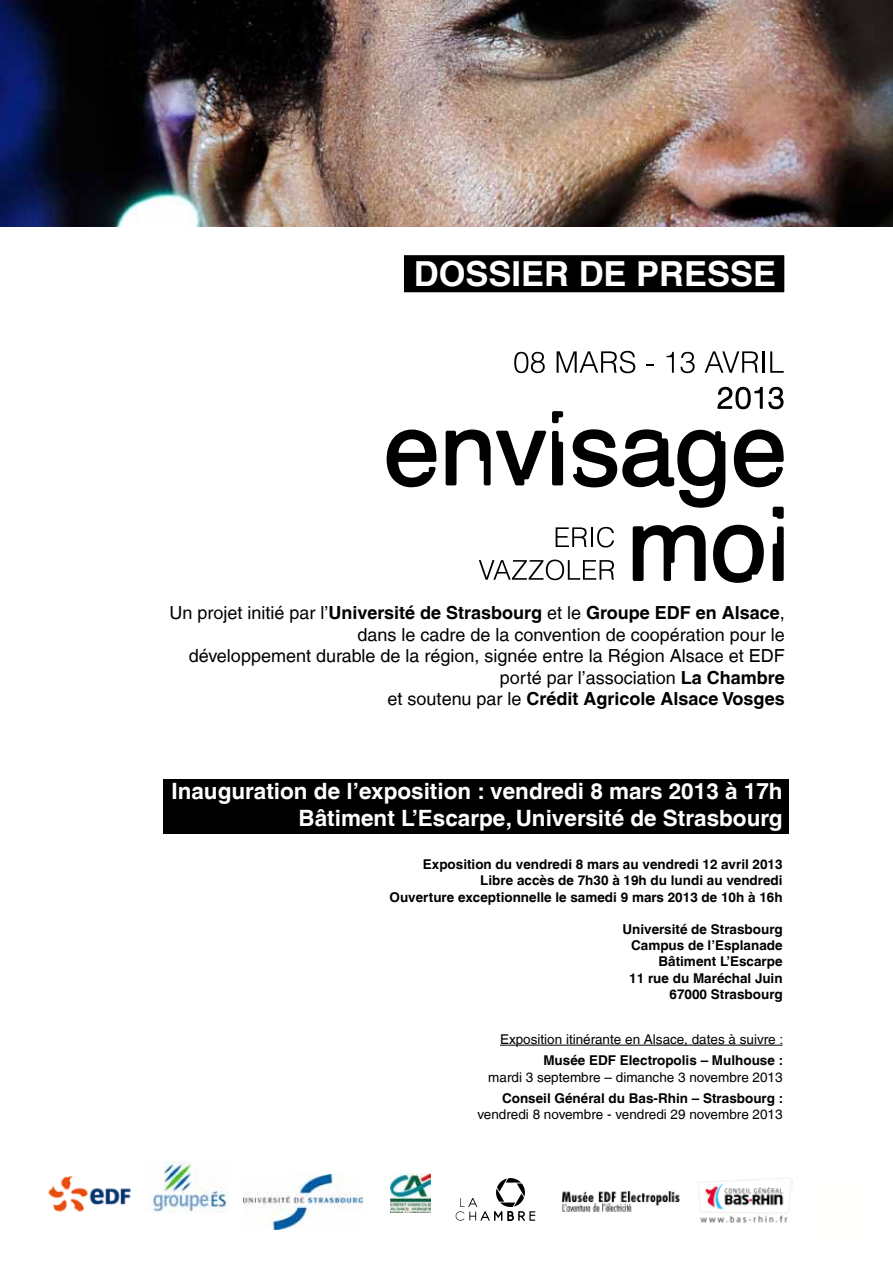
<style>
.page{position:relative;width:893px;height:1263px;background:#fff}
.page>*{position:absolute;margin:0;border:0;box-sizing:border-box;transform-origin:0 0}
.t1{font:700 34.5px "Helvetica LT";color:#fffffd}
.t2{font:700 22.5px/27px "Helvetica LT";color:#fff;text-align:right}
.t3{font:18px/21.6px "Helvetica LT";color:#000;text-align:right}
.t4{font:700 13.5px/16.2px "Helvetica LT";color:#000;text-align:right}
.t5{font:13.5px "Helvetica LT";color:#000}
.s1{font-weight:700}
</style>
<div class="page">
<div style="left:163px;top:779px;width:625px;height:54px;background:#000"></div>
<div style="left:402px;top:254px;width:384px;height:40px;background:#000;border:2px solid #fff"></div>
<svg style="left:387px;top:429px;width:49px;height:58px"></svg>
<svg style="left:446px;top:429px;width:100px;height:56px"></svg>
<svg style="left:552px;top:431px;width:11px;height:54px"></svg>
<svg style="left:552px;top:411px;width:11px;height:12px"></svg>
<svg style="left:573px;top:429px;width:152px;height:79px"></svg>
<svg style="left:734px;top:429px;width:50px;height:58px"></svg>
<svg style="left:633px;top:525px;width:73px;height:56px"></svg>
<svg style="left:713px;top:525px;width:51px;height:58px"></svg>
<svg style="left:773px;top:526px;width:11px;height:55px"></svg>
<svg style="left:773px;top:507px;width:11px;height:12px"></svg>
<svg style="left:556px;top:527px;width:31px;height:20px"></svg>
<hr style="left:591px;top:527px;width:2px;height:20px;background:#000">
<svg style="left:597px;top:527px;width:17px;height:20px"></svg>
<svg style="left:479px;top:560px;width:135px;height:20px"></svg>
<svg style="left:514px;top:352px;width:31px;height:21px"></svg>
<svg style="left:557px;top:351px;width:78px;height:22px"></svg>
<svg style="left:646px;top:364px;width:7px;height:2px"></svg>
<svg style="left:666px;top:352px;width:8px;height:21px"></svg>
<svg style="left:680px;top:352px;width:15px;height:21px"></svg>
<svg style="left:705px;top:351px;width:53px;height:22px"></svg>
<hr style="left:763px;top:351px;width:2px;height:22px;background:#000">
<svg style="left:770px;top:351px;width:14px;height:22px"></svg>
<svg style="left:717px;top:387px;width:67px;height:22px"></svg>
<img style="left:0;top:0;width:893px;height:227px">
<img style="left:390px;top:1173px;width:41px;height:39px">
<img style="left:48px;top:1175px;width:83px;height:37px">
<img style="left:243px;top:1174px;width:120px;height:55px">
<img style="left:697px;top:1179px;width:96px;height:44px">
<img style="left:561px;top:1191px;width:119px;height:21px">
<svg style="left:456px;top:1178px;width:79px;height:43px"></svg>
<hr style="left:500px;top:1045px;width:283px;height:1px;background:#000">
<img style="left:152px;top:1161px;width:77px;height:52px">
<h1 class="t1" style="left:414px;top:253px;width:364px">DOSSIER DE PRESSE</h1>
<p class="t3" style="left:169px;top:602px;width:617px">Un projet initié par l’<span class="s1">Université de Strasbourg</span> et le <span class="s1">Groupe EDF en Alsace</span>, dans le cadre de la convention de coopération pour le<br>développement durable de la région, signée entre la Région Alsace et EDF porté par l’association <span class="s1">La Chambre<br></span>et soutenu par le <span class="s1">Crédit Agricole Alsace Vosges</span></p>
<h2 class="t2" style="left:171px;top:777px;width:613px">Inauguration de l’exposition : vendredi 8 mars 2013 à 17h<br>Bâtiment L’Escarpe, Université de Strasbourg</h2>
<p class="t4" style="left:390px;top:856px;width:395px">Exposition du vendredi 8 mars au vendredi 12 avril 2013<br>Libre accès de 7h30 à 19h du lundi au vendredi<br>Ouverture exceptionnelle le samedi 9 mars 2013 de 10h à 16h</p>
<p class="t4" style="left:622px;top:921px;width:162px">Université de Strasbourg<br>Campus de l’Esplanade<br>Bâtiment L’Escarpe<br>11 rue du Maréchal Juin<br>67000 Strasbourg</p>
<p class="t5" style="left:500px;top:1031px;width:285px">Exposition itinérante en Alsace, dates à suivre :</p>
<p class="t4" style="left:543px;top:1052px;width:241px">Musée EDF Electropolis – Mulhouse :</p>
<p class="t5" style="left:488px;top:1069px;width:296px">mardi 3 septembre – dimanche 3 novembre 2013</p>
<p class="t4" style="left:502px;top:1090px;width:283px">Conseil Général du Bas-Rhin – Strasbourg :</p>
<p class="t5" style="left:477px;top:1107px;width:307px">vendredi 8 novembre - vendredi 29 novembre 2013</p>
</div>
